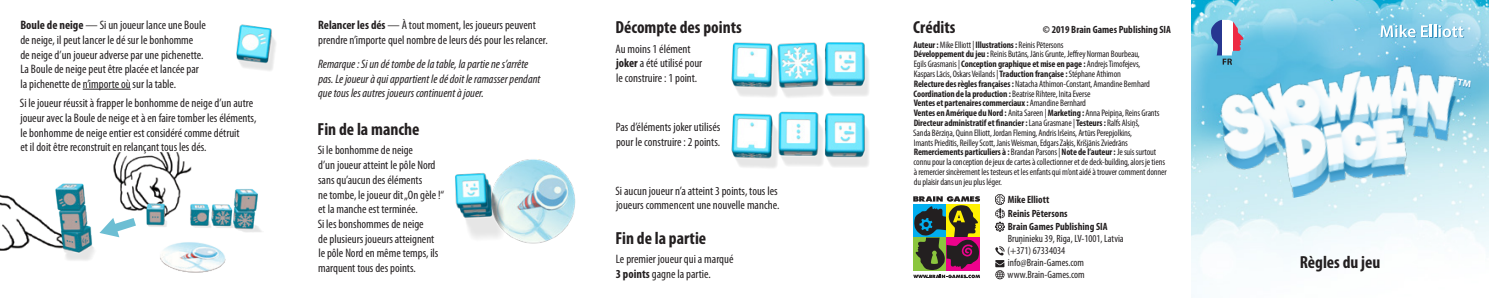
<style>
.page{position:relative;width:1489px;height:298px;background:#fff}
.page>*{position:absolute;margin:0;border:0;box-sizing:border-box;transform-origin:0 0}
.Heading_1{font:700 condensed 17.5px "Myriad Pro";color:#231f20}
.Paragraph{font:condensed 12.25px/14.7px "Myriad Pro";color:#231f20}
.Paragraph-2{font:italic condensed 12.25px/14.7px "Myriad Pro";color:#231f20}
.t1{font:condensed 10.5px "Myriad Pro";color:#231f20}
.Paragraph-3{font:700 condensed 10.5px "Myriad Pro";color:#231f20}
.Paragraph-4{font:condensed 9.45px/9.8px "Myriad Pro";letter-spacing:-.015em;color:#231f20}
.Paragraph-5{font:700 condensed 9.45px "Myriad Pro";letter-spacing:-.015em;color:#231f20}
.s1{font-weight:700}
.s2{font-weight:400}
</style>
<div class="page">
<img style="left:1191px;top:0;width:297px;height:274px">
<svg style="left:913px;top:196px;width:67px;height:82px;background:#6b6656"></svg>
<img style="left:236px;top:24px;width:40px;height:47px">
<img style="left:0;top:194px;width:51px;height:57px">
<img style="left:113px;top:152px;width:79px;height:27px">
<img style="left:51px;top:179px;width:211px;height:94px">
<img style="left:1214px;top:50px;width:258px;height:159px">
<img style="left:1211px;top:39px;width:32px;height:16px">
<img style="left:1210px;top:20px;width:33px;height:19px">
<svg style="left:1222px;top:59px;width:9px;height:5px"></svg>
<img style="left:731px;top:111px;width:138px;height:57px">
<img style="left:731px;top:42px;width:138px;height:56px">
<img style="left:455px;top:159px;width:121px;height:85px">
<svg style="left:995px;top:194px;width:9px;height:37px"></svg>
<svg style="left:995px;top:246px;width:9px;height:33px"></svg>
<svg style="left:1380px;top:25px;width:83px;height:13px"></svg>
<hr style="left:83px;top:89px;width:48px;height:1px;background:#231f20">
<svg style="left:1457px;top:79px;width:14px;height:9px"></svg>
<p class="Paragraph" style="left:20px;top:17px;width:187px"><span class="s1">Boule de neige</span> — Si un joueur lance une Boule de neige, il peut lancer le dé sur le bonhomme<br>de neige d’un joueur adverse par une pichenette.<br>La Boule de neige peut être placée et lancée par la pichenette de n’importe où sur la table.</p>
<p class="Paragraph" style="left:20px;top:95px;width:238px">Si le joueur réussit à frapper le bonhomme de neige d’un autre joueur avec la Boule de neige et à en faire tomber les éléments, le bonhomme de neige entier est considéré comme détruit<br>et il doit être reconstruit en relançant tous les dés.</p>
<p class="Paragraph" style="left:318px;top:17px;width:231px"><span class="s1">Relancer les dés</span> — À tout moment, les joueurs peuvent prendre n’importe quel nombre de leurs dés pour les relancer.</p>
<p class="Paragraph-2" style="left:318px;top:56px;width:224px">Remarque : Si un dé tombe de la table, la partie ne s’arrête pas. Le joueur à qui appartient le dé doit le ramasser pendant que tous les autres joueurs continuent à jouer.</p>
<p class="Heading_1" style="left:615px;top:16px;width:128px">Décompte des points</p>
<p class="Paragraph" style="left:615px;top:41px;width:88px">Au moins 1 élément <span class="s1">joker</span> a été utilisé pour le construire : 1 point.</p>
<p class="Heading_1" style="left:317px;top:118px;width:103px">Fin de la manche</p>
<p class="Paragraph" style="left:616px;top:119px;width:106px">Pas d’éléments joker utilisés pour le construire : 2 points.</p>
<p class="Paragraph" style="left:615px;top:183px;width:165px">Si aucun joueur n’a atteint 3 points, tous les joueurs commencent une nouvelle manche.</p>
<p class="Paragraph" style="left:318px;top:143px;width:128px">Si le bonhomme de neige<br>d’un joueur atteint le pôle Nord sans qu’aucun des éléments<br>ne tombe, le joueur dit „On gèle !“ et la manche est terminée.<br>Si les bonshommes de neige<br>de plusieurs joueurs atteignent<br>le pôle Nord en même temps, ils marquent tous des points.</p>
<p class="Heading_1" style="left:615px;top:227px;width:92px">Fin de la partie</p>
<p class="Paragraph" style="left:615px;top:252px;width:119px">Le premier joueur qui a marqué<br><span class="s1">3 points</span> gagne la partie.</p>
<p class="Heading_1" style="left:913px;top:16px;width:44px">Crédits</p>
<p class="Paragraph-3" style="left:1042px;top:23px;width:130px">© 2019 Brain Games Publishing SIA</p>
<p class="Paragraph-4" style="left:913px;top:39px;width:151px"><span class="s1">Auteur :</span> Mike Elliott | <span class="s1">Illustrations :</span> Reinis Pētersons</p>
<p class="Paragraph-4" style="left:913px;top:49px;width:228px;text-align:justify"><span class="s1">Développement du jeu :</span> Reinis Butāns, Jānis Grunte, Jeffrey Norman Bourbeau, Egils Grasmanis | <span class="s1">Conception graphique et mise en page :</span> Andrejs Timofejevs, Kaspars Lācis, Oskars Veilands | <span class="s1">Traduction française :</span> Stéphane Athimon</p>
<p class="Paragraph-4" style="left:913px;top:79px;width:237px"><span class="s1">Relecture des règles françaises :</span> Natacha Athimon-Constant, Amandine Bernhard</p>
<p class="Paragraph-5" style="left:913px;top:87px;width:178px">Coordination de la production : <span class="s2">Beatrise Rihtere, Inita Everse</span></p>
<p class="Paragraph-5" style="left:913px;top:97px;width:174px">Ventes et partenaires commerciaux : <span class="s2">Amandine Bernhard</span></p>
<p class="Paragraph-4" style="left:913px;top:108px;width:247px"><span class="s1">Ventes en Amérique du Nord :</span> Anita Sareen | <span class="s1">Marketing :</span> Anna Peipiņa, Reins Grants</p>
<p class="Paragraph-4" style="left:913px;top:118px;width:228px"><span class="s1">Directeur administratif et financier :</span> Lana Grasmane | <span class="s1">Testeurs :</span> Ralfs Alsiņš,<br>Sanda Bērziņa, Quinn Elliott, Jordan Fleming, Andris Iršeins, Artūrs Perepjolkins,<br>Imants Priedītis, Reilley Scott, Janis Weisman, Edgars Zaķis, Krišjānis Zviedrāns</p>
<p class="Paragraph-4" style="left:913px;top:147px;width:255px"><span class="s1">Remerciements particuliers à :</span> Brandan Parsons | <span class="s1">Note de l’auteur :</span> Je suis surtout connu pour la conception de jeux de cartes à collectionner et de deck-building, alors je tiens à remercier sincèrement les testeurs et les enfants qui m’ont aidé à trouver comment donner du plaisir dans un jeu plus léger.</p>
<p class="Paragraph-3" style="left:1007px;top:193px;width:43px">Mike Elliott</p>
<p class="Paragraph-3" style="left:1007px;top:206px;width:61px">Reinis Pētersons</p>
<p class="Paragraph-3" style="left:1007px;top:220px;width:101px">Brain Games Publishing SIA</p>
<p class="t1" style="left:1007px;top:232px;width:117px">Bruņinieku 39, Riga, LV‑1001, Latvia</p>
<p class="t1" style="left:1007px;top:244px;width:59px">(+371) 67334034</p>
<p class="t1" style="left:1007px;top:256px;width:78px">info@Brain‑Games.com</p>
<p class="t1" style="left:1007px;top:268px;width:79px">www.Brain‑Games.com</p>
<p class="Heading_1" style="left:1299px;top:251px;width:82px">Règles du jeu</p>
</div>
